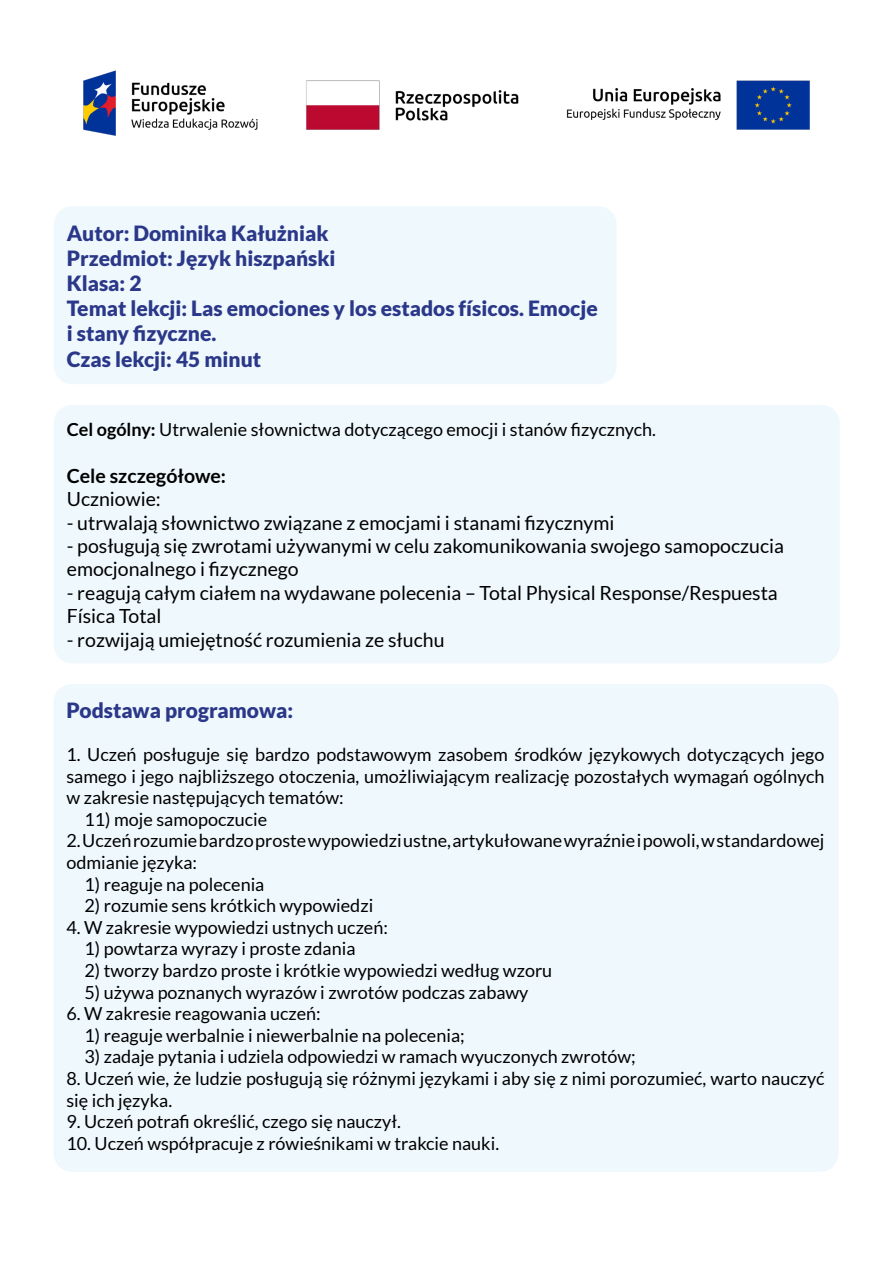
<style>
.page{position:relative;width:893px;height:1263px;background:#fff}
.page>*{position:absolute;margin:0;border:0;box-sizing:border-box;transform-origin:0 0}
.t1{font:900 21px/25.2px "Lato";color:#2b3788}
.t2{font:19.5px/23.4px "Lato";color:#000}
.t3{font:700 19.5px "Lato";color:#000}
.t4{font:18px/21.6px "Lato";color:#000}
.s1{font-weight:700}
</style>
<div class="page">
<img style="left:83px;top:70px;width:727px;height:66px">
<div style="left:54px;top:206px;width:563px;height:178px;background:#eef8fd;border-radius:18px"></div>
<div style="left:54px;top:405px;width:786px;height:258px;background:#eef8fd;border-radius:18px"></div>
<div style="left:54px;top:684px;width:785px;height:488px;background:#eef8fd;border-radius:18px"></div>
<p class="t1" style="left:67px;top:220px;width:532px">Autor: Dominika Kałużniak<br>Przedmiot: Język hiszpański<br>Klasa: 2<br>Temat lekcji: Las emociones y los estados físicos. Emocje i stany fizyczne.<br>Czas lekcji: 45 minut</p>
<p class="t4" style="left:67px;top:419px;width:591px"><span class="s1">Cel ogólny:</span> Utrwalenie słownictwa dotyczącego emocji i stanów fizycznych.</p>
<p class="t3" style="left:67px;top:465px;width:161px">Cele szczegółowe:</p>
<p class="t2" style="left:67px;top:487px;width:96px">Uczniowie:</p>
<p class="t2" style="left:67px;top:511px;width:549px">- utrwalają słownictwo związane z emocjami i stanami fizycznymi</p>
<p class="t2" style="left:67px;top:534px;width:719px">- posługują się zwrotami używanymi w celu zakomunikowania swojego samopoczucia emocjonalnego i fizycznego</p>
<p class="t2" style="left:67px;top:581px;width:712px">- reagują całym ciałem na wydawane polecenia – Total Physical Response/Respuesta<br>Física Total</p>
<p class="t2" style="left:67px;top:628px;width:379px">- rozwijają umiejętność rozumienia ze słuchu</p>
<p class="t1" style="left:66px;top:697px;width:228px">Podstawa programowa:</p>
<p class="t4" style="left:66px;top:743px;width:759px;text-align:justify">1. Uczeń posługuje się bardzo podstawowym zasobem środków językowych dotyczących jego samego i jego najbliższego otoczenia, umożliwiającym realizację pozostałych wymagań ogólnych w zakresie następujących tematów:</p>
<p class="t4" style="left:84px;top:808px;width:184px">11) moje samopoczucie</p>
<p class="t4" style="left:66px;top:830px;width:759px">2. Uczeń rozumie bardzo proste wypowiedzi ustne, artykułowane wyraźnie i powoli, w standardowej odmianie języka:</p>
<p class="t4" style="left:84px;top:873px;width:181px">1) reaguje na polecenia</p>
<p class="t4" style="left:84px;top:895px;width:290px">2) rozumie sens krótkich wypowiedzi</p>
<p class="t4" style="left:66px;top:916px;width:323px">4. W zakresie wypowiedzi ustnych uczeń:</p>
<p class="t4" style="left:84px;top:938px;width:273px">1) powtarza wyrazy i proste zdania</p>
<p class="t4" style="left:84px;top:959px;width:469px">2) tworzy bardzo proste i krótkie wypowiedzi według wzoru</p>
<p class="t4" style="left:84px;top:981px;width:445px">5) używa poznanych wyrazów i zwrotów podczas zabawy</p>
<p class="t4" style="left:66px;top:1003px;width:256px">6. W zakresie reagowania uczeń:</p>
<p class="t4" style="left:84px;top:1024px;width:382px">1) reaguje werbalnie i niewerbalnie na polecenia;</p>
<p class="t4" style="left:84px;top:1046px;width:553px">3) zadaje pytania i udziela odpowiedzi w ramach wyuczonych zwrotów;</p>
<p class="t4" style="left:66px;top:1067px;width:759px">8. Uczeń wie, że ludzie posługują się różnymi językami i aby się z nimi porozumieć, warto nauczyć się ich języka.</p>
<p class="t4" style="left:66px;top:1111px;width:336px">9. Uczeń potrafi określić, czego się nauczył.</p>
<p class="t4" style="left:66px;top:1132px;width:434px">10. Uczeń współpracuje z rówieśnikami w trakcie nauki.</p>
</div>
